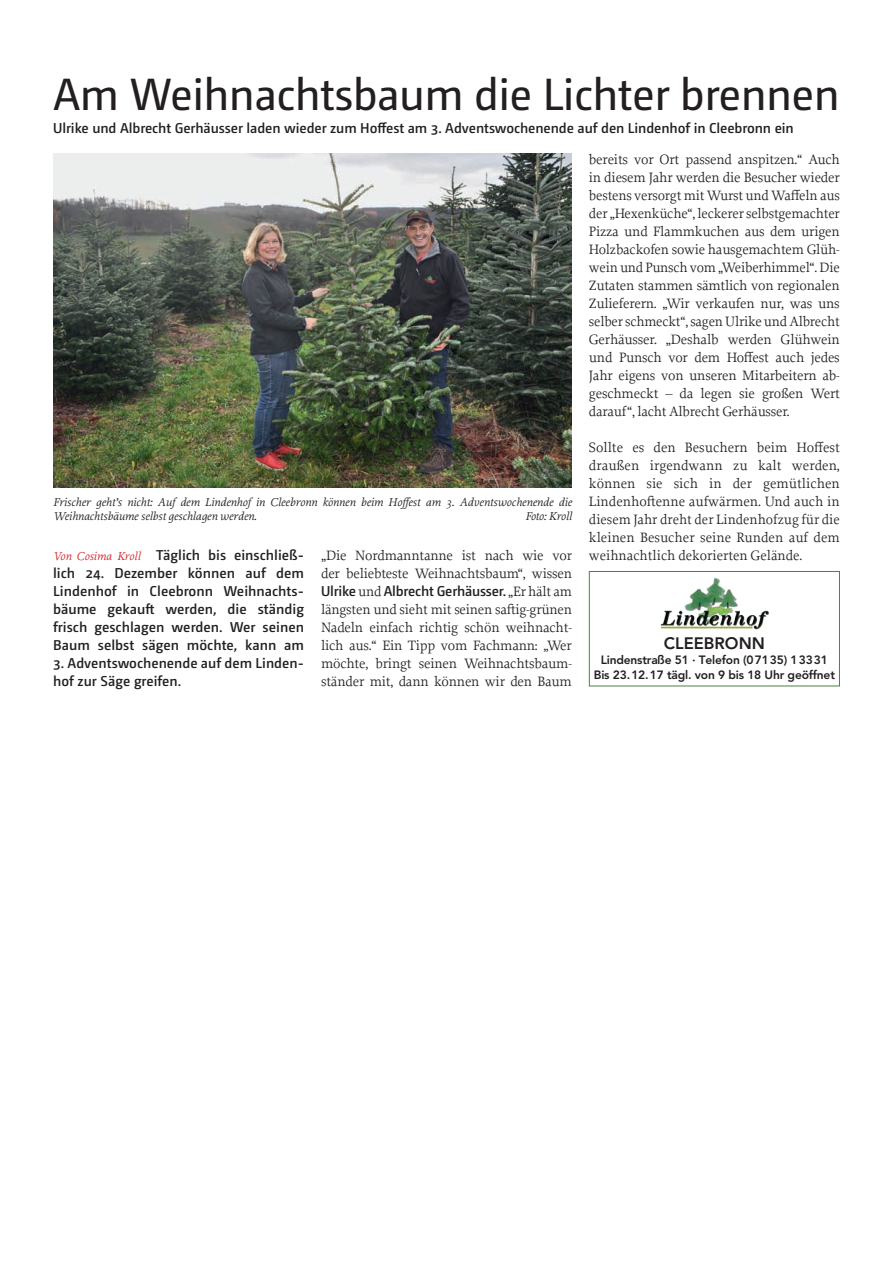
<style>
.page{position:relative;width:893px;height:1263px;background:#fff}
.page>*{position:absolute;margin:0;border:0;box-sizing:border-box;transform-origin:0 0}
.Hauptueberschrift{font:45px "Camingo Dos Pro";letter-spacing:-.015em;color:#231f20}
.t1{font:800 16.5px "Avenir";color:#231f20}
.Grundtext{font:14.25px/18px "Proforma";letter-spacing:-.015em;color:#231f20;text-align:justify}
._1__Absatz_halbfett{font:600 14.25px/18px "Camingo Dos Pro";color:#231f20;text-align:justify}
.Unterueberschrift{font:600 14.25px "Camingo Dos Pro";letter-spacing:-.005em;color:#231f20}
.Bildunterschrift{font:italic 12px/14.2px "Proforma";color:#231f20}
.t2{font:800 12px "Avenir";letter-spacing:-.015em;color:#231f20}
.s1{font-family:"Proforma";font-weight:400;font-style:italic;font-size:12px;color:#d1232a}
.s2{font-family:"Camingo Dos Pro";font-weight:600}
</style>
<div class="page">
<img style="left:53px;top:153px;width:519px;height:335px">
<img style="left:660px;top:577px;width:109px;height:53px">
<div style="left:589px;top:571px;width:251px;height:115px;border:1px solid #4c8143"></div>
<p class="Hauptueberschrift" style="left:53px;top:68px;width:788px">Am Weihnachtsbaum die Lichter brennen</p>
<p class="Unterueberschrift" style="left:53px;top:120px;width:742px">Ulrike und Albrecht Gerhäusser laden wieder zum Hoffest am 3. Adventswochenende auf den Lindenhof in Cleebronn ein</p>
<p class="Bildunterschrift" style="left:53px;top:494px;width:520px">Frischer geht’s nicht: Auf dem Lindenhof in Cleebronn können beim Hoffest am 3. Adventswochenende die<br>Weihnachtsbäume selbst geschlagen werden.</p>
<p class="Bildunterschrift" style="left:525px;top:509px;width:48px">Foto: Kroll</p>
<p class="_1__Absatz_halbfett" style="left:53px;top:546px;width:252px"><span class="s1">Von Cosima Kroll</span> Täglich bis einschließ&shy;lich 24. Dezember können auf dem Lindenhof in Cleebronn Weihnachts&shy;bäume gekauft werden, die ständig frisch geschlagen werden. Wer seinen Baum selbst sägen möchte, kann am</p>
<p class="_1__Absatz_halbfett" style="left:53px;top:654px;width:252px">3. Adventswochenende auf dem Linden&shy;hof zur Säge greifen.</p>
<p class="Grundtext" style="left:321px;top:546px;width:252px">„Die Nordmanntanne ist nach wie vor der beliebteste Weihnachtsbaum“, wissen <span class="s2">Ulrike</span> und <span class="s2">Albrecht Gerhäusser.</span> „Er hält am längsten und sieht mit seinen saftig-grünen Nadeln einfach richtig schön weihnacht&shy;lich aus.“ Ein Tipp vom Fachmann: „Wer möchte, bringt seinen Weihnachtsbaum&shy;ständer mit, dann können wir den Baum</p>
<p class="Grundtext" style="left:589px;top:150px;width:252px">bereits vor Ort passend anspitzen.“ Auch in diesem Jahr werden die Besucher wieder bestens versorgt mit Wurst und Waffeln aus der „Hexenküche“, leckerer selbstgemachter Pizza und Flammkuchen aus dem urigen Holzbackofen sowie hausgemachtem Glüh&shy;wein und Punsch vom „Weiberhimmel“. Die Zutaten stammen sämtlich von regionalen Zulieferern. „Wir verkaufen nur, was uns selber schmeckt“, sagen Ulrike und Albrecht Gerhäusser. „Deshalb werden Glühwein und Punsch vor dem Hoffest auch jedes Jahr eigens von unseren Mitarbeitern ab&shy;geschmeckt – da legen sie großen Wert darauf“, lacht Albrecht Gerhäusser.</p>
<p class="Grundtext" style="left:589px;top:438px;width:252px">Sollte es den Besuchern beim Hoffest draußen irgendwann zu kalt werden, können sie sich in der gemütlichen Lindenhoftenne aufwärmen. Und auch in diesem Jahr dreht der Lindenhofzug für die kleinen Besucher seine Runden auf dem weihnachtlich dekorierten Gelände.</p>
<p class="t1" style="left:664px;top:634px;width:103px">CLEEBRONN</p>
<p class="t2" style="left:601px;top:653px;width:229px">Lindenstraße 51 · Telefon (07135) 13331</p>
<p class="t2" style="left:594px;top:668px;width:243px">Bis 23.12.17 tägl. von 9 bis 18 Uhr geöffnet</p>
</div>
